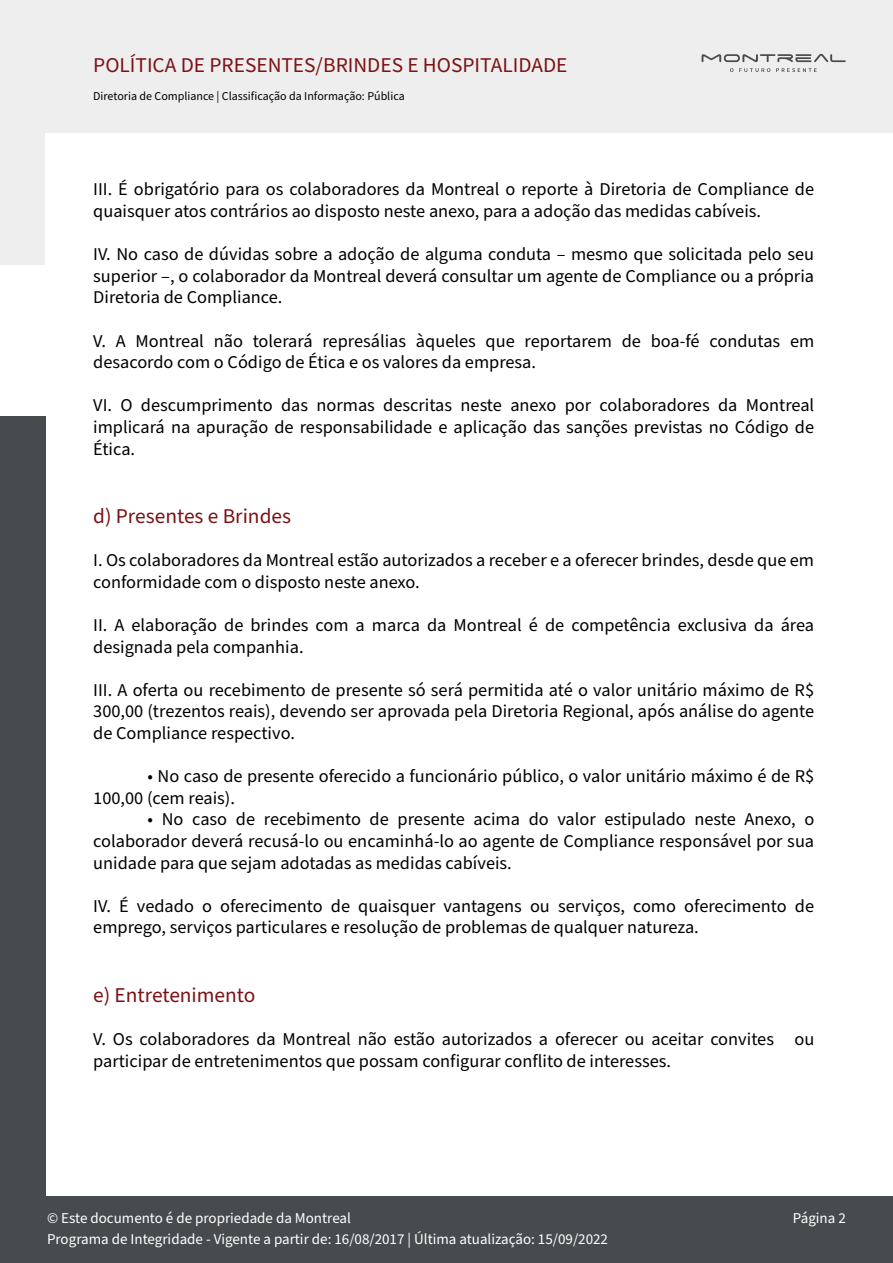
<style>
.page{position:relative;width:893px;height:1263px;background:#fff}
.page>*{position:absolute;margin:0;border:0;box-sizing:border-box;transform-origin:0 0}
.t1{font:21px "Source Sans Pro";color:#7c1215}
.t2{font:18px/21.6px "Source Sans Pro";color:#000001}
.t3{font:15px/21px "Source Sans Pro";color:#fff}
.t4{font:12px "Source Sans Pro";color:#000001}
</style>
<div class="page">
<div style="left:0;top:1197px;width:893px;height:66px;background:#484b4d"></div>
<div style="left:0;top:416px;width:45px;height:847px;background:#484b4d"></div>
<div style="left:0;top:0;width:45px;height:264px;background:#eeeeef"></div>
<div style="left:0;top:0;width:893px;height:132px;background:#eeeeef"></div>
<svg style="left:702px;top:54px;width:144px;height:18px"></svg>
<p class="t1" style="left:93px;top:51px;width:476px">POLÍTICA DE PRESENTES/BRINDES E HOSPITALIDADE</p>
<p class="t4" style="left:93px;top:88px;width:313px">Diretoria de Compliance | Classificação da Informação: Pública</p>
<p class="t2" style="left:93px;top:179px;width:722px">III. É obrigatório para os colaboradores da Montreal o reporte à Diretoria de Compliance de quaisquer atos contrários ao disposto neste anexo, para a adoção das medidas cabíveis.</p>
<p class="t2" style="left:93px;top:244px;width:722px;text-align:justify">IV. No caso de dúvidas sobre a adoção de alguma conduta – mesmo que solicitada pelo seu superior –, o colaborador da Montreal deverá consultar um agente de Compliance ou a própria Diretoria de Compliance.</p>
<p class="t2" style="left:93px;top:330px;width:723px">V. A Montreal não tolerará represálias àqueles que reportarem de boa-fé condutas em desacordo com o Código de Ética e os valores da empresa.</p>
<p class="t2" style="left:93px;top:395px;width:723px;text-align:justify">VI. O descumprimento das normas descritas neste anexo por colaboradores da Montreal implicará na apuração de responsabilidade e aplicação das sanções previstas no Código de Ética.</p>
<p class="t1" style="left:93px;top:502px;width:199px">d) Presentes e Brindes</p>
<p class="t2" style="left:93px;top:550px;width:722px">I. Os colaboradores da Montreal estão autorizados a receber e a oferecer brindes, desde que em conformidade com o disposto neste anexo.</p>
<p class="t2" style="left:93px;top:615px;width:722px">II. A elaboração de brindes com a marca da Montreal é de competência exclusiva da área designada pela companhia.</p>
<p class="t2" style="left:93px;top:680px;width:722px;text-align:justify">III. A oferta ou recebimento de presente só será permitida até o valor unitário máximo de R$ 300,00 (trezentos reais), devendo ser aprovada pela Diretoria Regional, após análise do agente de Compliance respectivo.</p>
<p class="t2" style="left:93px;top:766px;width:723px;text-indent:54px">• No caso de presente oferecido a funcionário público, o valor unitário máximo é de R$<br>100,00 (cem reais).</p>
<p class="t2" style="left:93px;top:809px;width:723px;text-align:justify;text-indent:54px">• No caso de recebimento de presente acima do valor estipulado neste Anexo, o colaborador deverá recusá-lo ou encaminhá-lo ao agente de Compliance responsável por sua unidade para que sejam adotadas as medidas cabíveis.</p>
<p class="t2" style="left:93px;top:896px;width:722px">IV. É vedado o oferecimento de quaisquer vantagens ou serviços, como oferecimento de emprego, serviços particulares e resolução de problemas de qualquer natureza.</p>
<p class="t1" style="left:93px;top:981px;width:164px">e) Entretenimento</p>
<p class="t2" style="left:93px;top:1029px;width:723px">V. Os colaboradores da Montreal não estão autorizados a oferecer ou aceitar convites ou participar de entretenimentos que possam configurar conflito de interesses.</p>
<p class="t3" style="left:47px;top:1207px;width:562px">© Este documento é de propriedade da Montreal<br>Programa de Integridade - Vigente a partir de: 16/08/2017 | Última atualização: 15/09/2022</p>
<p class="t3" style="left:793px;top:1207px;width:54px">Página 2</p>
</div>
